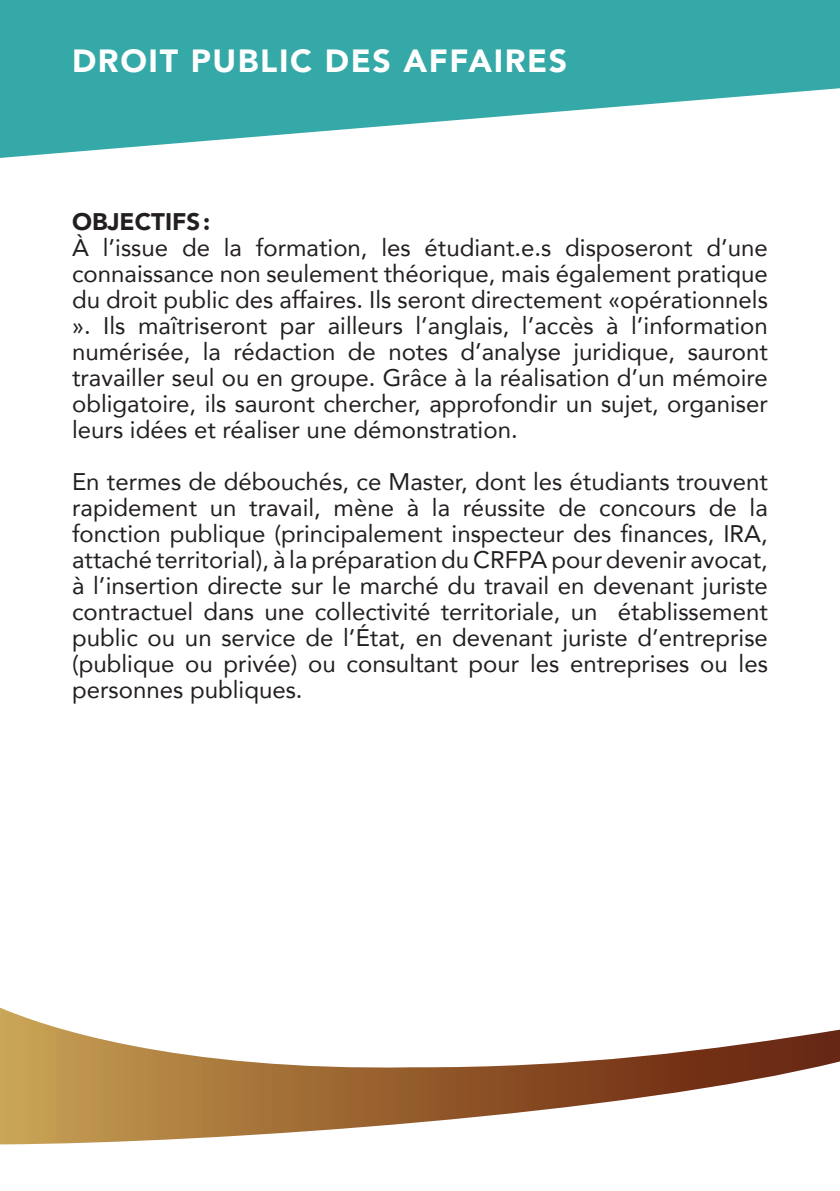
<style>
.page{position:relative;width:840px;height:1191px;background:#fff}
.page>*{position:absolute;margin:0;border:0;box-sizing:border-box;transform-origin:0 0}
.t1{font:900 32px "Avenir";letter-spacing:.05em;color:#fff}
.t2{font:24px/26px "Avenir";color:#231f20;text-align:justify}
.t3{font:900 24px "Avenir";color:#231f20}
</style>
<div class="page">
<svg style="left:0;top:1007px;width:839px;height:137px"></svg>
<svg style="left:0;top:0;width:839px;height:158px;fill:#34a9a7"></svg>
<svg style="left:839px;top:0;width:1px;height:89px"></svg>
<h1 class="t1" style="left:72px;top:33px;width:496px">DROIT PUBLIC DES AFFAIRES</h1>
<p class="t3" style="left:72px;top:201px;width:140px">OBJECTIFS:</p>
<p class="t2" style="left:72px;top:233px;width:697px">À l’issue de la formation, les étudiant.e.s disposeront d’une connaissance non seulement théorique, mais également pratique du droit public des affaires. Ils seront directement «opérationnels ». Ils maîtriseront par ailleurs l’anglais, l’accès à l’information numérisée, la rédaction de notes d’analyse juridique, sauront travailler seul ou en groupe. Grâce à la réalisation d’un mémoire obligatoire, ils sauront chercher, approfondir un sujet, organiser leurs idées et réaliser une démonstration.</p>
<p class="t2" style="left:72px;top:467px;width:697px">En termes de débouchés, ce Master, dont les étudiants trouvent rapidement un travail, mène à la réussite de concours de la fonction publique (principalement inspecteur des finances, IRA, attaché territorial), à la préparation du CRFPA pour devenir avocat, à l’insertion directe sur le marché du travail en devenant juriste contractuel dans une collectivité territoriale, un établissement public ou un service de l’État, en devenant juriste d’entreprise (publique ou privée) ou consultant pour les entreprises ou les personnes publiques.</p>
</div>
